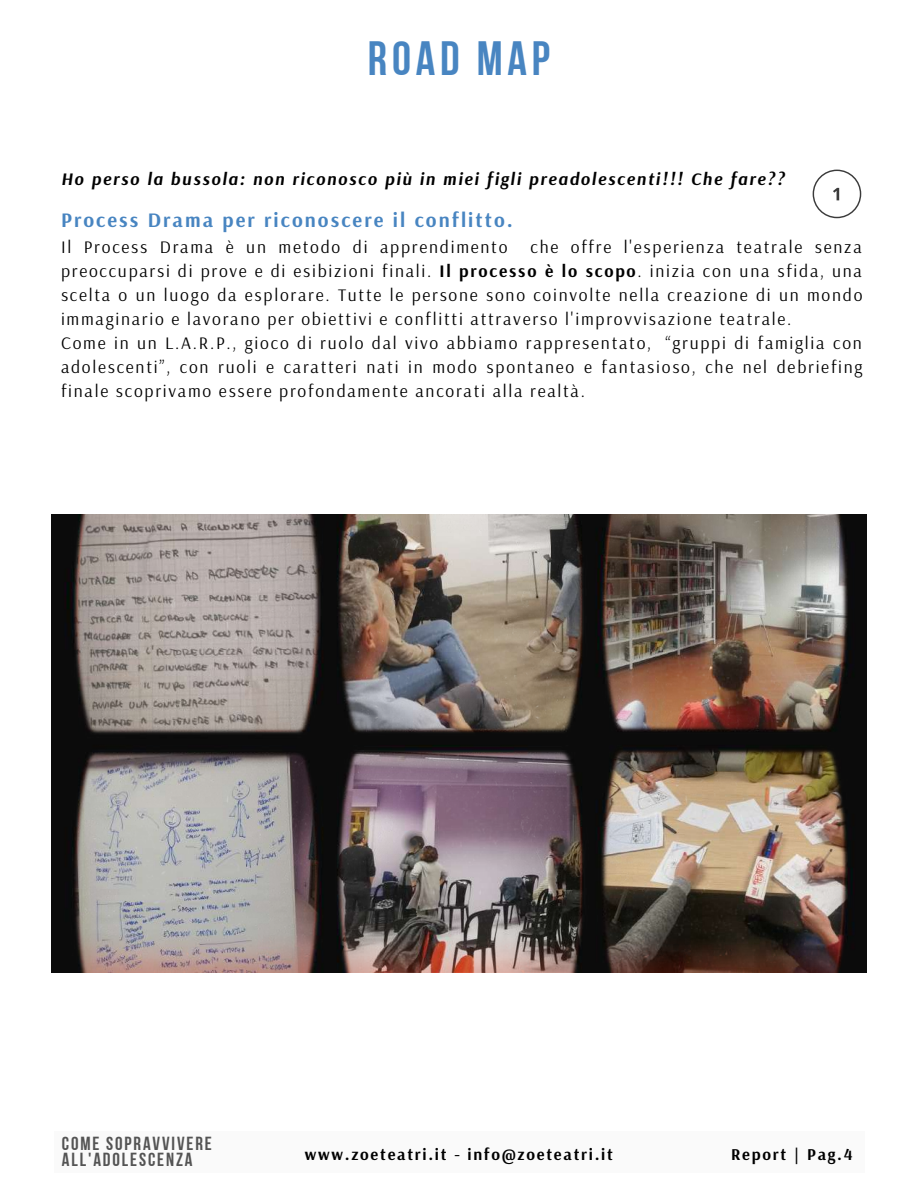
<style>
.page{position:relative;width:918px;height:1188px;background:#fff}
.page>*{position:absolute;margin:0;border:0;box-sizing:border-box;transform-origin:0 0}
.t1{font:48px "Bebas Neue Cyrillic";letter-spacing:.1em;color:#4885c1}
.t2{font:700 20.55px "Arsenal";letter-spacing:.1em;color:#4885c1}
.t3{font:18.9px/15.8px "Bebas Neue Cyrillic";letter-spacing:.1em;color:#545454}
.t4{font:17.55px/24px "Arsenal";letter-spacing:.1em;color:#000}
.t5{font:italic 700 17.55px "Arsenal";letter-spacing:.1em;color:#000}
.t6{font:700 16.5px "Arsenal";letter-spacing:.105em;color:#000}
.s1{font-weight:700}
</style>
<div class="page">
<div style="left:54px;top:1131px;width:810px;height:42px;background:#fafafa"></div>
<svg style="left:813px;top:170px;width:48px;height:48px"></svg>
<img style="left:51px;top:514px;width:816px;height:459px">
<svg style="left:400px;top:829px;width:27px;height:27px"></svg>
<svg style="left:548px;top:834px;width:27px;height:27px"></svg>
<h1 class="t1" style="left:368px;top:39px;width:184px">ROAD MAP</h1>
<p class="t5" style="left:61px;top:168px;width:725px">Ho perso la bussola: non riconosco più in miei figli preadolescenti!!! Che fare??</p>
<p class="t2" style="left:61px;top:206px;width:454px">Process Drama per riconoscere il conflitto.</p>
<p class="t4" style="left:61px;top:234px;width:448px">Il Process Drama è un metodo di apprendimento</p>
<p class="t4" style="left:61px;top:234px;width:803px;text-indent:470px">che offre l'esperienza teatrale senza preoccuparsi di prove e di esibizioni finali. <span class="s1">Il processo è lo scopo</span>. inizia con una sfida, una scelta o un luogo da esplorare. Tutte le persone sono coinvolte nella creazione di un mondo immaginario e lavorano per obiettivi e conflitti attraverso l'improvvisazione teatrale.<br>Come in un L.A.R.P., gioco di ruolo dal vivo abbiamo rappresentato, “gruppi di famiglia con adolescenti”, con ruoli e caratteri nati in modo spontaneo e fantasioso, che nel debriefing finale scoprivamo essere profondamente ancorati alla realtà.</p>
<p class="t3" style="left:62px;top:1138px;width:152px">COME SOPRAVVIVERE<br>ALL'ADOLESCENZA</p>
<p class="t6" style="left:305px;top:1144px;width:310px">www.zoeteatri.it - info@zoeteatri.it</p>
<p class="t6" style="left:731px;top:1144px;width:123px">Report | Pag.4</p>
</div>
